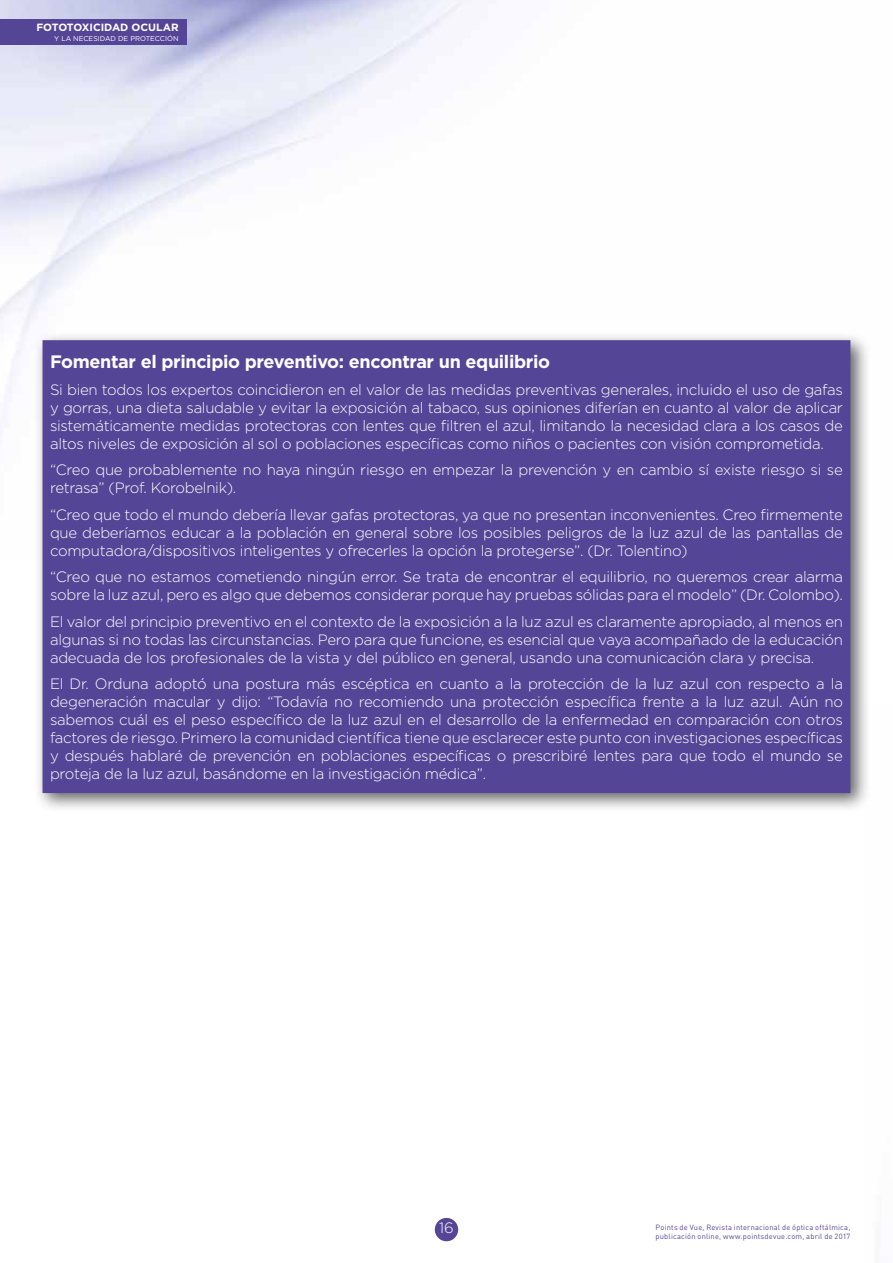
<style>
.page{position:relative;width:893px;height:1263px;background:#fff}
.page>*{position:absolute;margin:0;border:0;box-sizing:border-box;transform-origin:0 0}
.t1{font:700 18px "Gotham";letter-spacing:-.02em;color:#fff}
.t2{font:300 15px/18px "Gotham";letter-spacing:-.02em;color:#fff;text-align:justify}
.t3{font:700 10.5px "Gotham";color:#fff}
.t4{font:7.5px/9px "DIN";letter-spacing:.025em;color:#554596}
.t5{font:7.05px "Gotham";color:#fff}
</style>
<div class="page">
<div style="left:435px;top:1218px;width:23px;height:23px;background:#554596;border-radius:50%"></div>
<div style="left:0;top:19px;width:187px;height:26px;background:#554596"></div>
<div style="left:34px;top:332px;width:837px;height:481px;background:#000;opacity:.6"></div>
<div style="left:50px;top:347px;width:793px;height:33px;background:#554596"></div>
<div style="left:50px;top:375px;width:793px;height:30px;background:#554596"></div>
<div style="left:50px;top:393px;width:793px;height:30px;background:#554596"></div>
<div style="left:50px;top:411px;width:793px;height:30px;background:#554596"></div>
<div style="left:50px;top:428px;width:793px;height:33px;background:#554596"></div>
<div style="left:50px;top:456px;width:793px;height:30px;background:#554596"></div>
<div style="left:50px;top:472px;width:793px;height:33px;background:#554596"></div>
<div style="left:50px;top:500px;width:793px;height:30px;background:#554596"></div>
<div style="left:50px;top:518px;width:793px;height:30px;background:#554596"></div>
<div style="left:50px;top:535px;width:793px;height:33px;background:#554596"></div>
<div style="left:50px;top:563px;width:793px;height:30px;background:#554596"></div>
<div style="left:50px;top:581px;width:793px;height:30px;background:#554596"></div>
<div style="left:50px;top:607px;width:793px;height:30px;background:#554596"></div>
<div style="left:50px;top:625px;width:793px;height:30px;background:#554596"></div>
<div style="left:50px;top:642px;width:793px;height:33px;background:#554596"></div>
<div style="left:50px;top:670px;width:793px;height:30px;background:#554596"></div>
<div style="left:50px;top:688px;width:793px;height:30px;background:#554596"></div>
<div style="left:50px;top:706px;width:793px;height:30px;background:#554596"></div>
<div style="left:50px;top:724px;width:793px;height:30px;background:#554596"></div>
<div style="left:50px;top:742px;width:793px;height:30px;background:#554596"></div>
<div style="left:50px;top:758px;width:793px;height:33px;background:#554596"></div>
<div style="left:43px;top:340px;width:807px;height:453px;border:8px solid #554596"></div>
<p class="t3" style="left:36px;top:20px;width:144px">FOTOTOXICIDAD OCULAR</p>
<p class="t5" style="left:54px;top:34px;width:126px">Y LA NECESIDAD DE PROTECCIÓN</p>
<p class="t1" style="left:50px;top:350px;width:502px">Fomentar el principio preventivo: encontrar un equilibrio</p>
<p class="t2" style="left:50px;top:380px;width:794px">Si bien todos los expertos coincidieron en el valor de las medidas preventivas generales, incluido el uso de gafas y gorras, una dieta saludable y evitar la exposición al tabaco, sus opiniones diferían en cuanto al valor de aplicar sistemáticamente medidas protectoras con lentes que filtren el azul, limitando la necesidad clara a los casos de altos niveles de exposición al sol o poblaciones específicas como niños o pacientes con visión comprometida.</p>
<p class="t2" style="left:50px;top:461px;width:794px">“Creo que probablemente no haya ningún riesgo en empezar la prevención y en cambio sí existe riesgo si se retrasa” (Prof. Korobelnik).</p>
<p class="t2" style="left:50px;top:505px;width:794px">“Creo que todo el mundo debería llevar gafas protectoras, ya que no presentan inconvenientes. Creo firmemente que deberíamos educar a la población en general sobre los posibles peligros de la luz azul de las pantallas de computadora/dispositivos inteligentes y ofrecerles la opción la protegerse”. (Dr. Tolentino)</p>
<p class="t2" style="left:50px;top:568px;width:794px">“Creo que no estamos cometiendo ningún error. Se trata de encontrar el equilibrio, no queremos crear alarma sobre la luz azul, pero es algo que debemos considerar porque hay pruebas sólidas para el modelo” (Dr. Colombo).</p>
<p class="t2" style="left:50px;top:612px;width:794px">El valor del principio preventivo en el contexto de la exposición a la luz azul es claramente apropiado, al menos en algunas si no todas las circunstancias. Pero para que funcione, es esencial que vaya acompañado de la educación adecuada de los profesionales de la vista y del público en general, usando una comunicación clara y precisa.</p>
<p class="t2" style="left:50px;top:675px;width:794px">El Dr. Orduna adoptó una postura más escéptica en cuanto a la protección de la luz azul con respecto a la degeneración macular y dijo: “Todavía no recomiendo una protección específica frente a la luz azul. Aún no sabemos cuál es el peso específico de la luz azul en el desarrollo de la enfermedad en comparación con otros factores de riesgo. Primero la comunidad científica tiene que esclarecer este punto con investigaciones específicas y después hablaré de prevención en poblaciones específicas o prescribiré lentes para que todo el mundo se proteja de la luz azul, basándome en la investigación médica”.</p>
<p class="t2" style="left:439px;top:1218px;width:16px">16</p>
<p class="t4" style="left:656px;top:1222px;width:196px">Points de Vue, Revista internacional de óptica oftálmica, publicación online, www.pointsdevue.com, abril de 2017</p>
</div>
